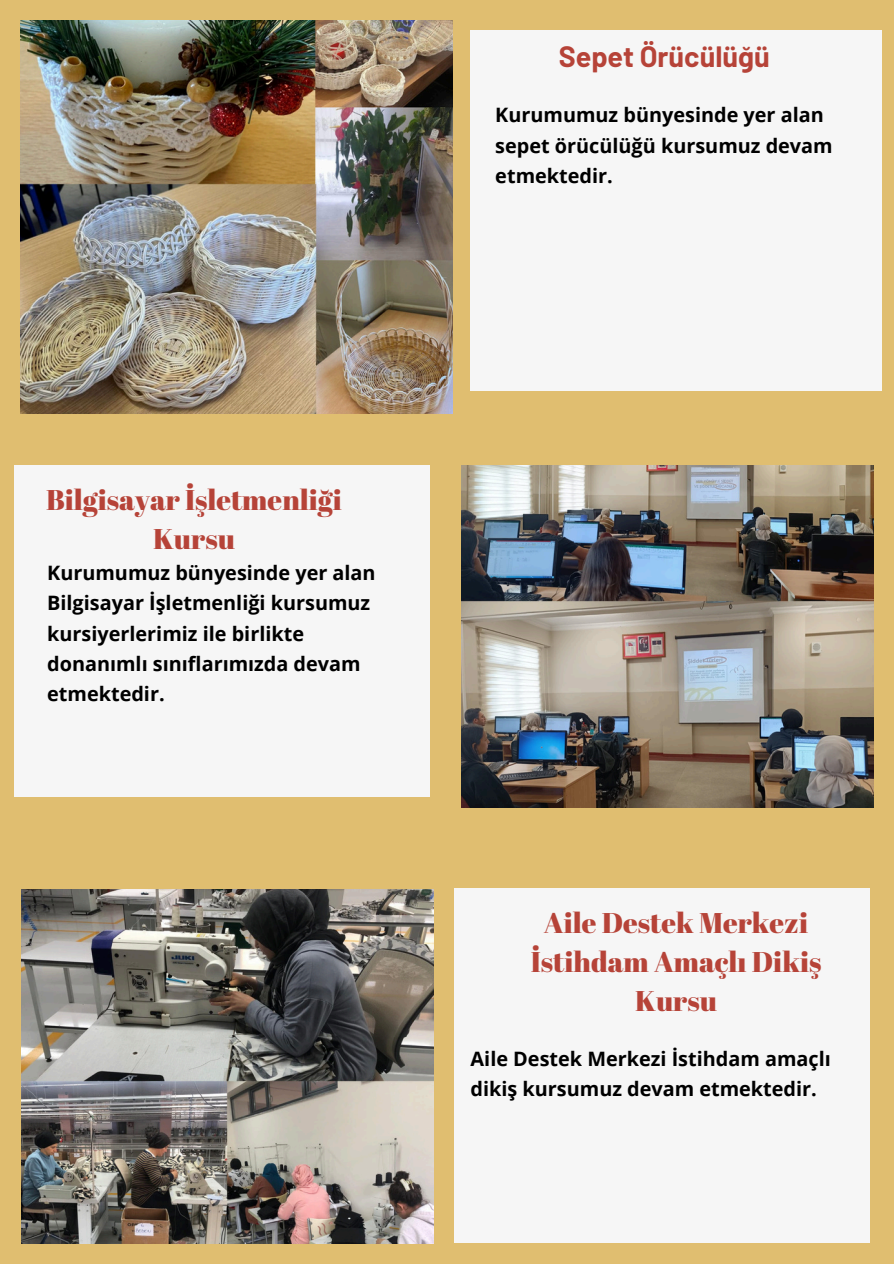
<style>
.page{position:relative;width:894px;height:1264px;background:#fff}
.page>*{position:absolute;margin:0;border:0;box-sizing:border-box;transform-origin:0 0}
.t1{font:700 28.65px "Barlow";color:#b64338}
.t2{font:28.5px/39.3px "Abril Fatface";color:#b64338;text-align:center}
.t3{font:700 19.8px/30.3px "Open Sans";color:#000}
</style>
<div class="page">
<div style="left:0;top:0;width:893px;height:1263px;background:#e0be70"></div>
<div style="left:14px;top:442px;width:415px;height:354px;background:#f6f6f6"></div>
<div style="left:470px;top:30px;width:411px;height:360px;background:#f6f6f6"></div>
<img style="left:20px;top:21px;width:432px;height:392px">
<img style="left:461px;top:465px;width:411px;height:342px">
<div style="left:0;top:419px;width:893px;height:45px;background:#e0be70"></div>
<img style="left:22px;top:889px;width:411px;height:353px">
<div style="left:454px;top:888px;width:415px;height:354px;background:#f6f6f6"></div>
<p class="t1" style="left:558px;top:39px;width:212px">Sepet Örücülüğü</p>
<p class="t3" style="left:495px;top:99px;width:339px">Kurumumuz bünyesinde yer alan sepet örücülüğü kursumuz devam etmektedir.</p>
<p class="t2" style="left:46px;top:479px;width:294px">Bilgisayar İşletmenliği<br>Kursu</p>
<p class="t3" style="left:47px;top:557px;width:330px">Kurumumuz bünyesinde yer alan<br>Bilgisayar İşletmenliği kursumuz kursiyerlerimiz ile birlikte donanımlı sınıflarımızda devam etmektedir.</p>
<h1 class="t2" style="left:530px;top:902px;width:292px">Aile Destek Merkezi<br>İstihdam Amaçlı Dikiş<br>Kursu</h1>
<p class="t3" style="left:470px;top:1043px;width:361px">Aile Destek Merkezi İstihdam amaçlı dikiş kursumuz devam etmektedir.</p>
</div>
